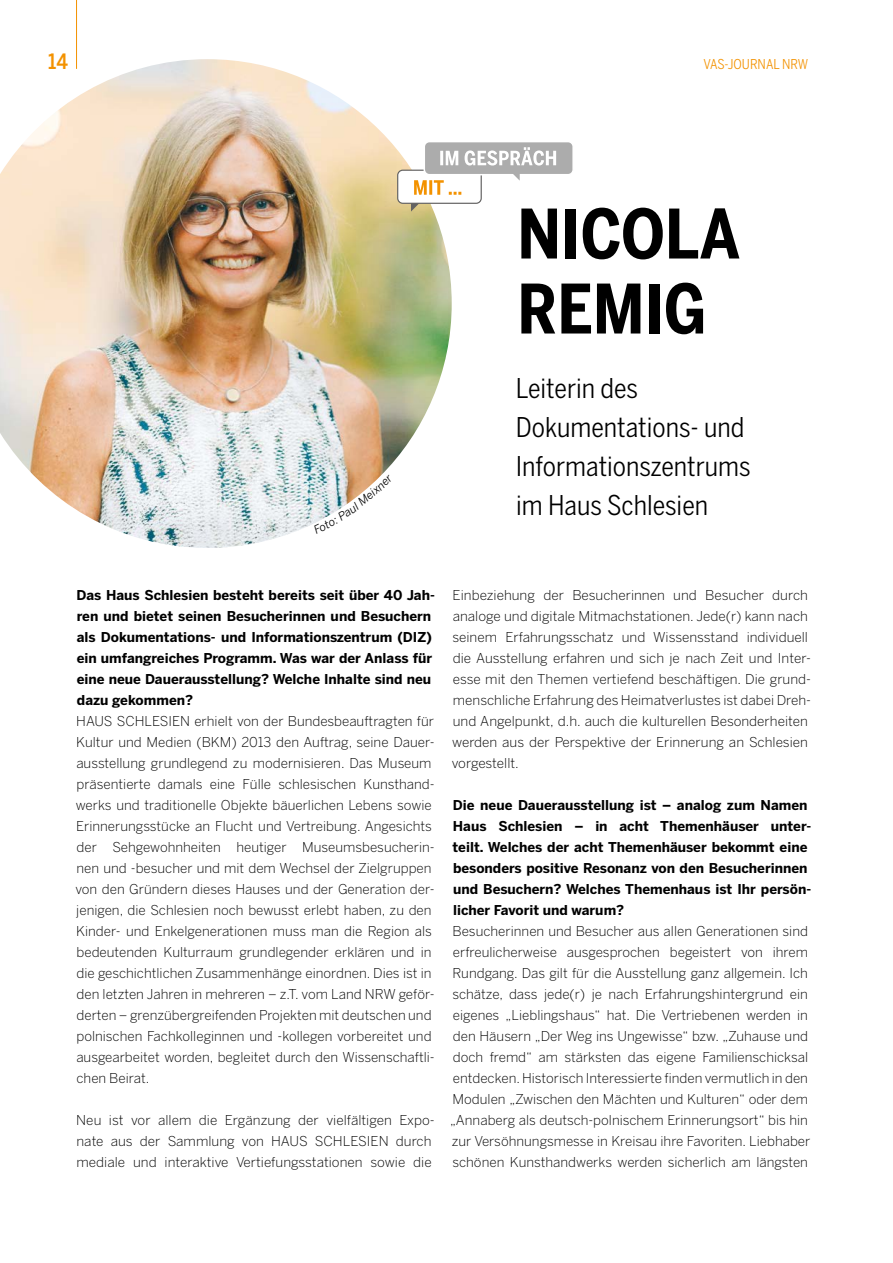
<style>
.page{position:relative;width:893px;height:1263px;background:#fff}
.page>*{position:absolute;margin:0;border:0;box-sizing:border-box;transform-origin:0 0}
.riesentitel{font:700 67.5px/75px "Benton Sans Cond";color:#000}
.riesentitel_-_su{font:27px/39px "Benton Sans Cond";color:#000}
.t1{font:500 21px "Benton Sans Cond";color:#f39200}
.Interview_-_Antwort{font:300 13.5px/21px "Benton Sans";color:#000}
.Fließtext{font:300 13.5px/21px "Benton Sans";color:#000}
.Interview_-_Frage{font:700 13.5px/21px "Benton Sans";color:#000}
.t2{font:13.5px "Benton Sans Cond";color:#f39200}
</style>
<div class="page">
<img style="left:0;top:59px;width:452px;height:489px">
<div style="left:398px;top:170px;width:83px;height:33px;background:#fff;border-radius:5px"></div>
<div style="left:397px;top:170px;width:85px;height:34px;border:1px solid #646363;border-radius:5px"></div>
<div style="left:424px;top:142px;width:149px;height:33px;background:#acacac;border-radius:5px"></div>
<div style="left:424px;top:141px;width:150px;height:34px;border:2px solid #fff;border-radius:5px"></div>
<svg style="left:411px;top:203px;width:8px;height:9px"></svg>
<svg style="left:511px;top:172px;width:9px;height:9px"></svg>
<svg style="left:414px;top:180px;width:47px;height:15px"></svg>
<svg style="left:440px;top:147px;width:116px;height:19px"></svg>
<hr style="left:76px;top:0;width:1px;height:69px;background:#f39200">
<svg style="left:313px;top:474px;width:80px;height:60px"></svg>
<p class="t1" style="left:48px;top:49px;width:21px">14</p>
<p class="t2" style="left:703px;top:56px;width:106px">VAS-JOURNAL NRW</p>
<h1 class="riesentitel" style="left:517px;top:196px;width:224px">NICOLA<br>REMIG</h1>
<p class="riesentitel_-_su" style="left:516px;top:369px;width:236px">Leiterin des<br>Dokumentations- und<br>Informationszentrums im Haus Schlesien</p>
<p class="Interview_-_Frage" style="left:77px;top:584px;width:360px">Das Haus Schlesien besteht bereits seit über 40 Jah&shy;ren und bietet seinen Besucherinnen und Besuchern als Dokumentations- und Informationszentrum (DIZ) ein umfangreiches Programm. Was war der Anlass für eine neue Dauerausstellung? Welche Inhalte sind neu dazu gekommen?</p>
<p class="Interview_-_Antwort" style="left:75px;top:711px;width:361px">HAUS SCHLESIEN erhielt von der Bundesbeauftragten für Kultur und Medien (BKM) 2013 den Auftrag, seine Dauer&shy;ausstellung grundlegend zu modernisieren. Das Museum präsentierte damals eine Fülle schlesischen Kunsthand&shy;werks und traditionelle Objekte bäuerlichen Lebens sowie Erinnerungsstücke an Flucht und Vertreibung. Angesichts der Sehgewohnheiten heutiger Museumsbesucherin&shy;nen und -besucher und mit dem Wechsel der Zielgruppen von den Gründern dieses Hauses und der Generation der&shy;jenigen, die Schlesien noch bewusst erlebt haben, zu den Kinder- und Enkelgenerationen muss man die Region als bedeutenden Kulturraum grundlegender erklären und in die geschichtlichen Zusammenhänge einordnen. Dies ist in den letzten Jahren in mehreren – z.T. vom Land NRW geför&shy;derten – grenzübergreifenden Projekten mit deutschen und polnischen Fachkolleginnen und -kollegen vorbereitet und ausgearbeitet worden, begleitet durch den Wissenschaftli&shy;chen Beirat.</p>
<p class="Fließtext" style="left:76px;top:1110px;width:360px">Neu ist vor allem die Ergänzung der vielfältigen Expo&shy;nate aus der Sammlung von HAUS SCHLESIEN durch mediale und interaktive Vertiefungsstationen sowie die</p>
<p class="Fließtext" style="left:452px;top:585px;width:361px">Einbeziehung der Besucherinnen und Besucher durch analoge und digitale Mitmachstationen. Jede(r) kann nach seinem Erfahrungsschatz und Wissensstand individuell die Ausstellung erfahren und sich je nach Zeit und Inter&shy;esse mit den Themen vertiefend beschäftigen. Die grund&shy;menschliche Erfahrung des Heimatverlustes ist dabei Dreh&shy;und Angelpunkt, d.h. auch die kulturellen Besonderheiten werden aus der Perspektive der Erinnerung an Schlesien vorgestellt.</p>
<p class="Interview_-_Frage" style="left:452px;top:794px;width:360px">Die neue Dauerausstellung ist – analog zum Namen Haus Schlesien – in acht Themenhäuser unter&shy;teilt. Welches der acht Themenhäuser bekommt eine besonders positive Resonanz von den Besucherinnen und Besuchern? Welches Themenhaus ist Ihr persön&shy;licher Favorit und warum?</p>
<p class="Interview_-_Antwort" style="left:450px;top:921px;width:362px">Besucherinnen und Besucher aus allen Generationen sind erfreulicherweise ausgesprochen begeistert von ihrem Rundgang. Das gilt für die Ausstellung ganz allgemein. Ich schätze, dass jede(r) je nach Erfahrungshintergrund ein eigenes „Lieblingshaus“ hat. Die Vertriebenen werden in den Häusern „Der Weg ins Ungewisse“ bzw. „Zuhause und doch fremd“ am stärksten das eigene Familienschicksal entdecken. Historisch Interessierte finden vermutlich in den Modulen „Zwischen den Mächten und Kulturen“ oder dem „Annaberg als deutsch-polnischem Erinnerungsort“ bis hin zur Versöhnungsmesse in Kreisau ihre Favoriten. Liebhaber schönen Kunsthandwerks werden sicherlich am längsten</p>
</div>
